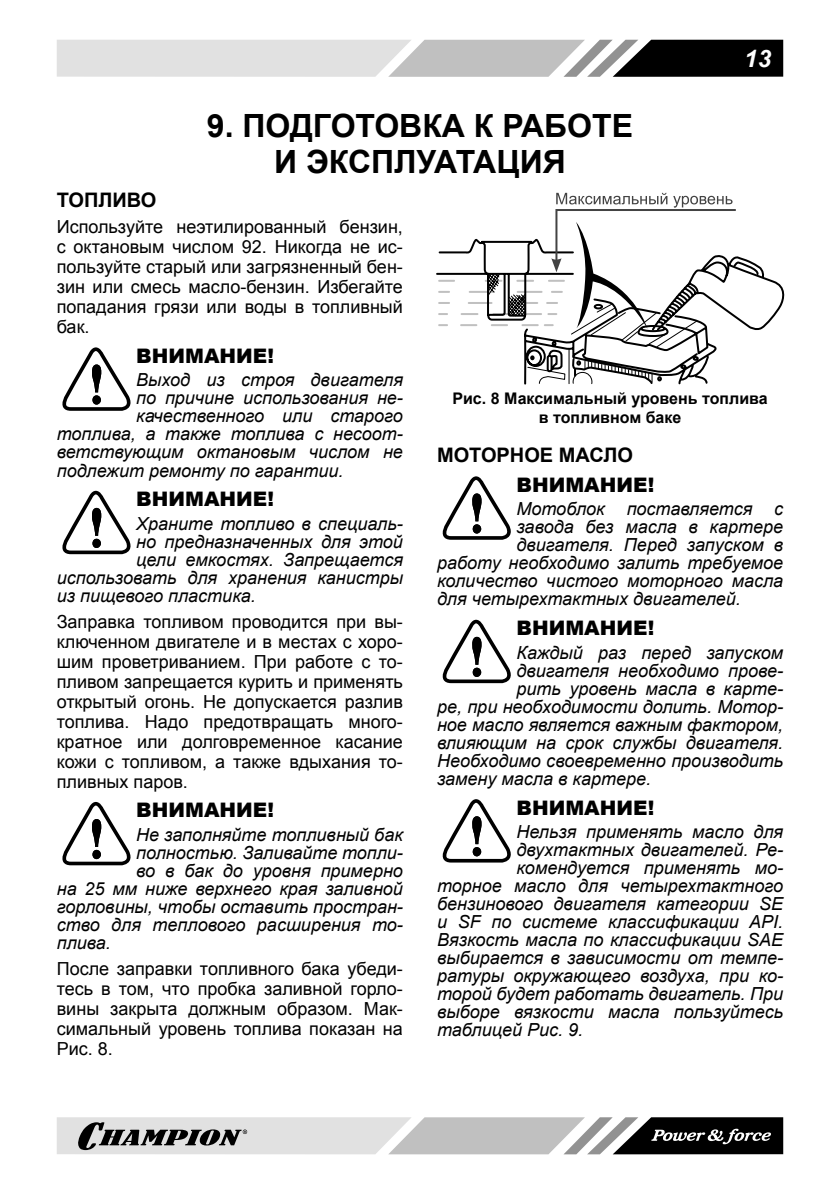
<style>
.page{position:relative;width:840px;height:1191px;background:#fff}
.page>*{position:absolute;margin:0;border:0;box-sizing:border-box;transform-origin:0 0}
.t1{font:700 32px/36px "Arial";color:#000;text-align:center}
.t2{font:italic 700 24px "Arial";color:#fff}
.t3{font:900 20px "Arial";color:#000}
.t4{font:700 20px "Arial";color:#000}
.t5{font:italic 18px "Arial";color:#000}
.t6{font:18px/20px "Arial";color:#000;text-align:justify}
.t7{font:700 16px/19.2px "Arial";color:#000;text-align:center}
</style>
<div class="page">
<svg style="left:57px;top:40px;width:725px;height:37px;background:#ababab"></svg>
<svg style="left:57px;top:1117px;width:725px;height:37px;background:#a2a2a2"></svg>
<svg style="left:62px;top:347px;width:69px;height:64px"></svg>
<svg style="left:62px;top:491px;width:69px;height:63px"></svg>
<svg style="left:62px;top:802px;width:69px;height:63px"></svg>
<svg style="left:436px;top:193px;width:349px;height:192px"></svg>
<svg style="left:442px;top:476px;width:69px;height:64px"></svg>
<svg style="left:442px;top:620px;width:69px;height:63px"></svg>
<svg style="left:442px;top:799px;width:69px;height:63px"></svg>
<h1 class="t1" style="left:207px;top:108px;width:427px">9. ПОДГОТОВКА К РАБОТЕ<br>И ЭКСПЛУАТАЦИЯ</h1>
<h2 class="t2" style="left:743px;top:44px;width:28px">13</h2>
<p class="t4" style="left:57px;top:187px;width:101px">ТОПЛИВО</p>
<p class="t6" style="left:57px;top:217px;width:347px">Используйте неэтилированный бензин, с октановым числом 92. Никогда не ис&shy;пользуйте старый или загрязненный бен&shy;зин или смесь масло-бензин. Избегайте попадания грязи или воды в топливный бак.</p>
<p class="t3" style="left:136px;top:341px;width:139px">ВНИМАНИЕ!</p>
<p class="t5" style="left:136px;top:368px;width:268px">Выход из строя двигателя</p>
<p class="t5" style="left:136px;top:386px;width:268px">по причине использования не-</p>
<p class="t5" style="left:136px;top:404px;width:268px">качественного или старого</p>
<p class="t5" style="left:57px;top:422px;width:347px">топлива, а также топлива с несоот-</p>
<p class="t5" style="left:57px;top:440px;width:347px">ветствующим октановым числом не</p>
<p class="t5" style="left:57px;top:458px;width:288px">подлежит ремонту по гарантии.</p>
<p class="t3" style="left:136px;top:484px;width:139px">ВНИМАНИЕ!</p>
<p class="t5" style="left:136px;top:512px;width:268px">Храните топливо в специаль-</p>
<p class="t5" style="left:136px;top:530px;width:268px">но предназначенных для этой</p>
<p class="t5" style="left:136px;top:548px;width:268px">цели емкостях. Запрещается</p>
<p class="t5" style="left:57px;top:566px;width:347px">использовать для хранения канистры</p>
<p class="t5" style="left:57px;top:584px;width:200px">из пищевого пластика.</p>
<p class="t6" style="left:57px;top:611px;width:347px">Заправка топливом проводится при вы&shy;ключенном двигателе и в местах с хоро&shy;шим проветриванием. При работе с то&shy;пливом запрещается курить и применять открытый огонь. Не допускается разлив топлива. Надо предотвращать много&shy;кратное или долговременное касание кожи с топливом, а также вдыхания то&shy;пливных паров.</p>
<p class="t3" style="left:136px;top:795px;width:139px">ВНИМАНИЕ!</p>
<p class="t5" style="left:136px;top:823px;width:268px">Не заполняйте топливный бак</p>
<p class="t5" style="left:136px;top:841px;width:268px">полностью. Заливайте топли-</p>
<p class="t5" style="left:136px;top:859px;width:268px">во в бак до уровня примерно</p>
<p class="t5" style="left:57px;top:877px;width:347px">на 25 мм ниже верхнего края заливной</p>
<p class="t5" style="left:57px;top:895px;width:347px">горловины, чтобы оставить простран-</p>
<p class="t5" style="left:57px;top:913px;width:347px">ство для теплового расширения то-</p>
<p class="t5" style="left:57px;top:931px;width:56px">плива.</p>
<p class="t6" style="left:57px;top:958px;width:347px">После заправки топливного бака убеди&shy;тесь в том, что пробка заливной горло&shy;вины закрыта должным образом. Мак&shy;симальный уровень топлива показан на Рис. 8.</p>
<p class="t7" style="left:452px;top:389px;width:317px">Рис. 8 Максимальный уровень топлива в топливном баке</p>
<p class="t4" style="left:437px;top:442px;width:197px">МОТОРНОЕ МАСЛО</p>
<p class="t3" style="left:516px;top:470px;width:139px">ВНИМАНИЕ!</p>
<p class="t5" style="left:516px;top:497px;width:268px">Мотоблок поставляется с</p>
<p class="t5" style="left:516px;top:515px;width:268px">завода без масла в картере</p>
<p class="t5" style="left:516px;top:533px;width:268px">двигателя. Перед запуском в</p>
<p class="t5" style="left:437px;top:551px;width:347px">работу необходимо залить требуемое</p>
<p class="t5" style="left:437px;top:569px;width:347px">количество чистого моторного масла</p>
<p class="t5" style="left:437px;top:587px;width:305px">для четырехтактных двигателей.</p>
<p class="t3" style="left:516px;top:613px;width:139px">ВНИМАНИЕ!</p>
<p class="t5" style="left:516px;top:641px;width:268px">Каждый раз перед запуском</p>
<p class="t5" style="left:516px;top:659px;width:268px">двигателя необходимо прове-</p>
<p class="t5" style="left:516px;top:677px;width:268px">рить уровень масла в карте-</p>
<p class="t5" style="left:437px;top:695px;width:347px">ре, при необходимости долить. Мотор-</p>
<p class="t5" style="left:437px;top:713px;width:347px">ное масло является важным фактором,</p>
<p class="t5" style="left:437px;top:731px;width:347px">влияющим на срок службы двигателя.</p>
<p class="t5" style="left:437px;top:749px;width:347px">Необходимо своевременно производить</p>
<p class="t5" style="left:437px;top:767px;width:215px">замену масла в картере.</p>
<p class="t3" style="left:516px;top:793px;width:139px">ВНИМАНИЕ!</p>
<p class="t5" style="left:516px;top:820px;width:268px">Нельзя применять масло для</p>
<p class="t5" style="left:516px;top:838px;width:268px">двухтактных двигателей. Ре-</p>
<p class="t5" style="left:516px;top:856px;width:268px">комендуется применять мо-</p>
<p class="t5" style="left:437px;top:874px;width:347px">торное масло для четырехтактного</p>
<p class="t5" style="left:437px;top:892px;width:347px">бензинового двигателя категории SE</p>
<p class="t5" style="left:437px;top:910px;width:347px">и SF по системе классификации API.</p>
<p class="t5" style="left:437px;top:928px;width:347px">Вязкость масла по классификации SAE</p>
<p class="t5" style="left:437px;top:946px;width:347px">выбирается в зависимости от темпе-</p>
<p class="t5" style="left:437px;top:964px;width:347px">ратуры окружающего воздуха, при ко-</p>
<p class="t5" style="left:437px;top:982px;width:347px">торой будет работать двигатель. При</p>
<p class="t5" style="left:437px;top:1000px;width:347px">выборе вязкости масла пользуйтесь</p>
<p class="t5" style="left:437px;top:1018px;width:148px">таблицей Рис. 9.</p>
</div>
